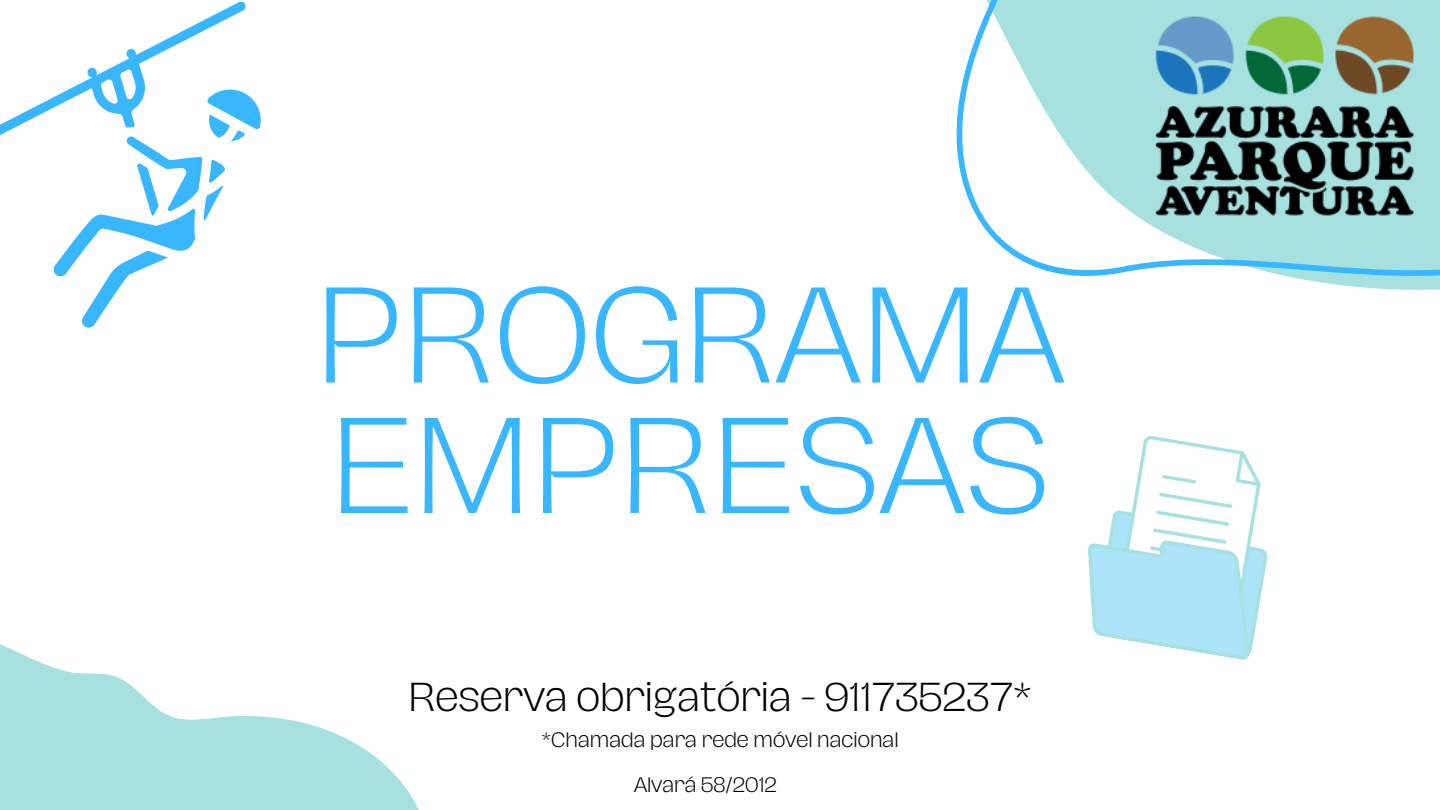
<style>
.page{position:relative;width:1440px;height:810px;background:#fff}
.page>*{position:absolute;margin:0;border:0;box-sizing:border-box;transform-origin:0 0}
.t1{font:300 124.6px/130.5px "Hagrid";color:#38b6ff}
.t2{font:300 37px "Hagrid";color:#000}
.t3{font:300 19.2px "Hagrid";color:#000}
</style>
<div class="page">
<svg style="left:956px;top:0;width:484px;height:290px;fill:#a6e1e0"></svg>
<svg style="left:0;top:644px;width:419px;height:166px;fill:#a6e1e0"></svg>
<img style="left:1153px;top:15px;width:262px;height:203px">
<svg style="left:0;top:1px;width:261px;height:327px"></svg>
<svg style="left:1088px;top:436px;width:180px;height:224px"></svg>
<p class="t1" style="left:315px;top:274px;width:751px">PROGRAMA<br>EMPRESAS</p>
<p class="t2" style="left:408px;top:680px;width:625px">Reserva obrigatória - 911735237*</p>
<p class="t3" style="left:542px;top:731px;width:358px">*Chamada para rede móvel nacional</p>
<p class="t3" style="left:634px;top:776px;width:144px">Alvará 58/2012</p>
</div>
